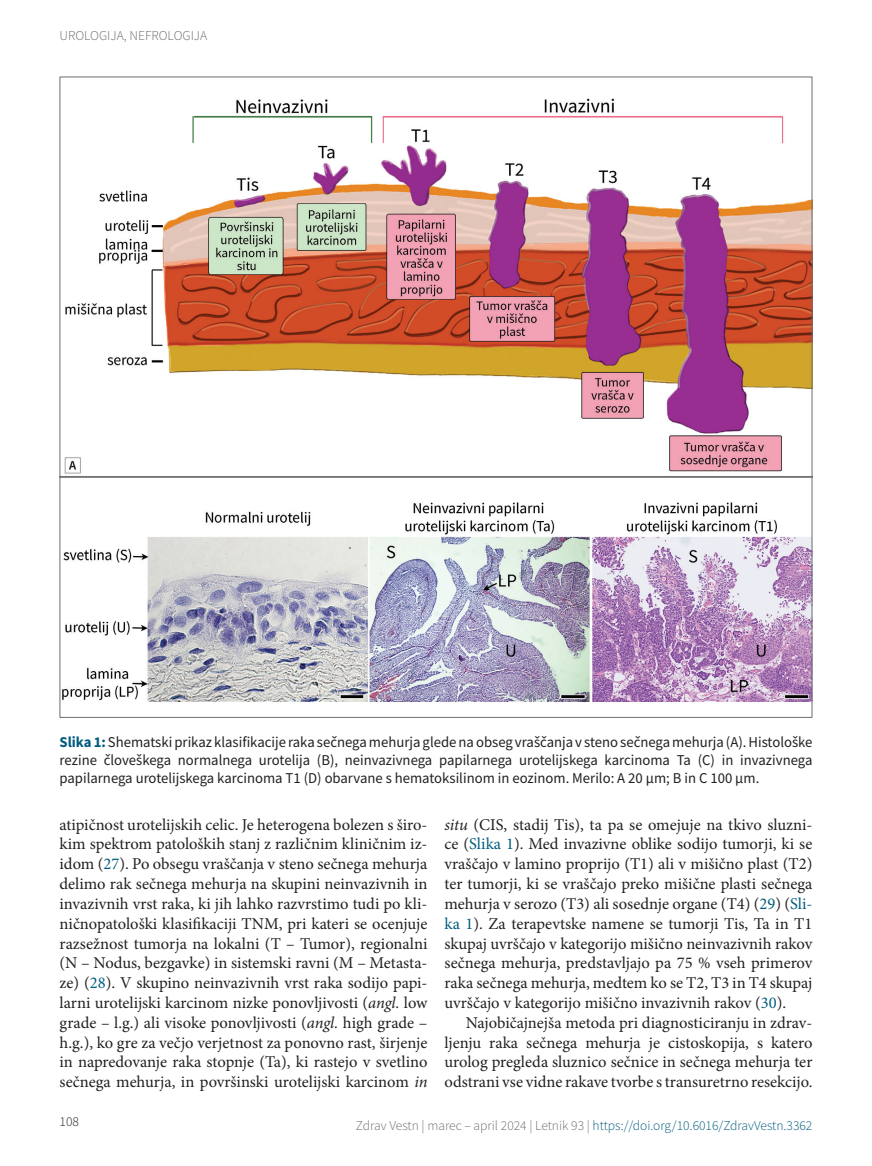
<style>
.page{position:relative;width:872px;height:1166px;background:#fff}
.page>*{position:absolute;margin:0;border:0;box-sizing:border-box;transform-origin:0 0}
.t1{font:16.5px/19.8px "Minion Pro";color:#231f20;text-align:justify}
.t2{font:15px/18px "Source Sans Pro";color:#231f20;text-align:justify}
.t3{font:300 13.5px "Source Sans Pro";color:#005b7f}
.t4{font:300 13.5px "Source Sans Pro";color:#6c6d70}
.t5{font:300 13.5px "Source Sans Pro";color:#231f20}
.s1{font-weight:700;color:#005b7f}
.s2{color:#005b7f}
.s3{font-style:italic}
.s4{color:#6c6d70}
</style>
<div class="page">
<img style="left:62px;top:98px;width:748px;height:603px">
<p class="t4" style="left:60px;top:27px;width:149px">UROLOGIJA, NEFROLOGIJA</p>
<p class="t2" style="left:60px;top:732px;width:754px"><span class="s1">Slika 1:</span> Shematski prikaz klasifikacije raka sečnega mehurja glede na obseg vraščanja v steno sečnega mehurja (A). Histološke rezine človeškega normalnega urotelija (B), neinvazivnega papilarnega urotelijskega karcinoma Ta (C) in invazivnega papilarnega urotelijskega karcinoma T1 (D) obarvane s hematoksilinom in eozinom. Merilo: A 20 µm; B in C 100 µm.</p>
<p class="t1" style="left:60px;top:814px;width:369px">atipičnost urotelijskih celic. Je heterogena bolezen s širo&shy;kim spektrom patoloških stanj z različnim kliničnim iz&shy;idom (<span class="s2">27</span>). Po obsegu vraščanja v steno sečnega mehurja delimo rak sečnega mehurja na skupini neinvazivnih in invazivnih vrst raka, ki jih lahko razvrstimo tudi po kli&shy;ničnopatološki klasifikaciji TNM, pri kateri se ocenjuje razsežnost tumorja na lokalni (T – Tumor), regionalni (N – Nodus, bezgavke) in sistemski ravni (M – Metasta&shy;ze) (<span class="s2">28</span>). V skupino neinvazivnih vrst raka sodijo papi&shy;larni urotelijski karcinom nizke ponovljivosti (<span class="s3">angl.</span> low grade – l.g.) ali visoke ponovljivosti (<span class="s3">angl.</span> high grade – h.g.), ko gre za večjo verjetnost za ponovno rast, širjenje in napredovanje raka stopnje (Ta), ki rastejo v svetlino sečnega mehurja, in površinski urotelijski karcinom <span class="s3">in</span></p>
<p class="t1" style="left:444px;top:814px;width:369px"><span class="s3">situ</span> (CIS, stadij Tis), ta pa se omejuje na tkivo sluzni&shy;ce (<span class="s2">Slika 1</span>). Med invazivne oblike sodijo tumorji, ki se vraščajo v lamino proprijo (T1) ali v mišično plast (T2) ter tumorji, ki se vraščajo preko mišične plasti sečnega mehurja v serozo (T3) ali sosednje organe (T4) (<span class="s2">29</span>) (<span class="s2">Sli&shy;ka 1</span>). Za terapevtske namene se tumorji Tis, Ta in T1 skupaj uvrščajo v kategorijo mišično neinvazivnih rakov sečnega mehurja, predstavljajo pa 75 % vseh primerov raka sečnega mehurja, medtem ko se T2, T3 in T4 skupaj uvrščajo v kategorijo mišično invazivnih rakov (<span class="s2">30</span>).</p>
<p class="t1" style="left:444px;top:1012px;width:369px;text-indent:21px">Najobičajnejša metoda pri diagnosticiranju in zdrav&shy;ljenju raka sečnega mehurja je cistoskopija, s katero urolog pregleda sluznico sečnice in sečnega mehurja ter odstrani vse vidne rakave tvorbe s transuretrno resekcijo.</p>
<p class="t5" style="left:60px;top:1112px;width:21px">108</p>
<p class="t3" style="left:356px;top:1116px;width:458px"><span class="s4">Zdrav Vestn | marec – april 2024 | Letnik 93 |</span> https://doi.org/10.6016/ZdravVestn.3362</p>
</div>
